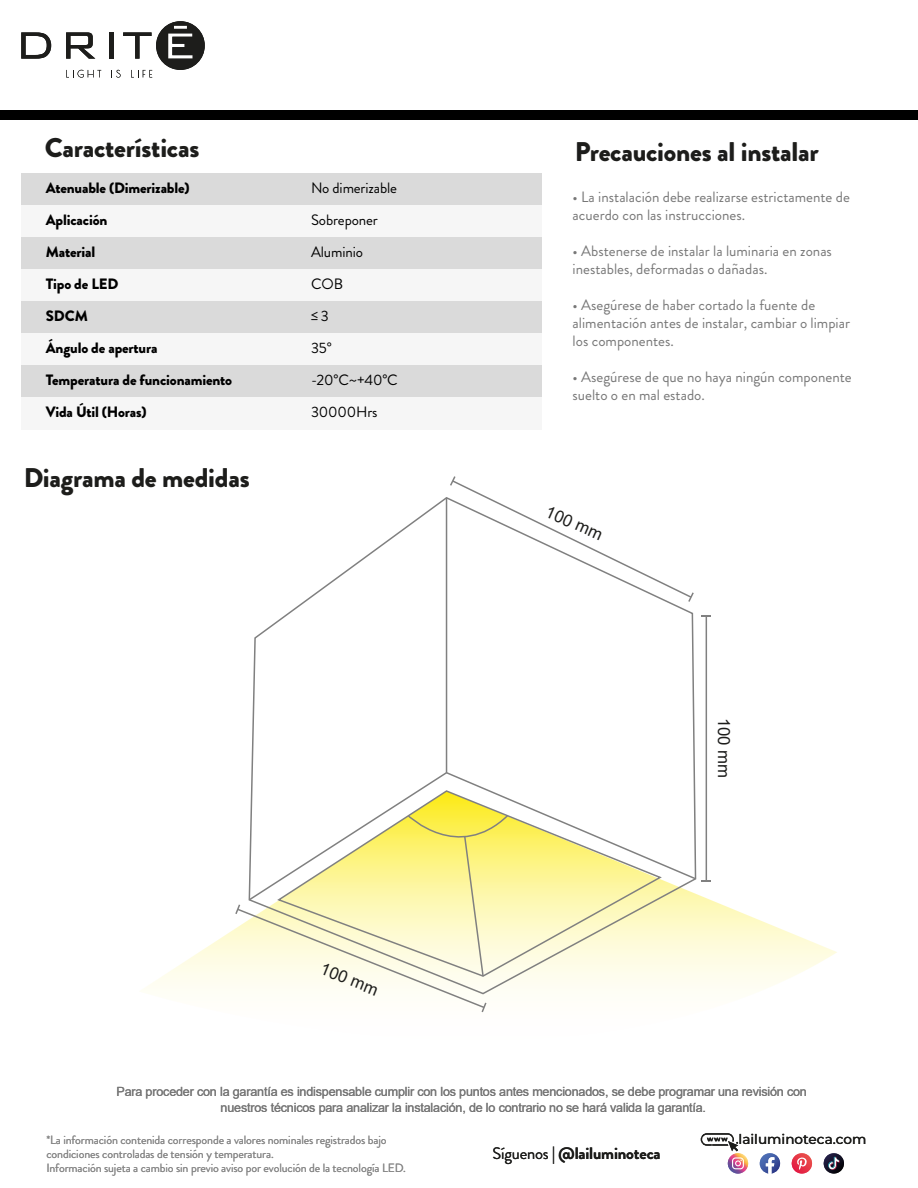
<style>
.page{position:relative;width:918px;height:1188px;background:#fff}
.page>*{position:absolute;margin:0;border:0;box-sizing:border-box;transform-origin:0 0}
.t1{font:900 27px "Brandon Grotesque";letter-spacing:-.01em;color:#1d1d1b}
.t2{font:16.8px "Arial";color:#1d1d1b}
.t3{font:700 16.65px "Brandon Grotesque";letter-spacing:-.01em;color:#1d1d1b}
.t4{font:15px/18px "Brandon Grotesque";color:#777}
.t5{font:900 15px/32px "Brandon Grotesque";letter-spacing:-.01em;color:#000}
.t6{font:15px/32px "Brandon Grotesque";letter-spacing:-.01em;color:#000}
.t7{font:500 13.65px "Montserrat";color:#1d1d1b}
.t8{font:12.75px/16.2px "Arial";letter-spacing:-.015em;color:#777;text-align:center}
.t9{font:12px/14px "Brandon Grotesque";letter-spacing:-.01em;color:#878787}
.s1{font-weight:400}
.s2{color:#fff}
</style>
<div class="page">
<svg style="left:141px;top:791px;width:696px;height:222px"></svg>
<svg style="left:66px;top:70px;width:35px;height:8px"></svg>
<svg style="left:21px;top:32px;width:30px;height:27px"></svg>
<svg style="left:66px;top:32px;width:29px;height:27px"></svg>
<hr style="left:109px;top:32px;width:4px;height:27px;background:#1d1d1b">
<svg style="left:113px;top:21px;width:92px;height:57px"></svg>
<div style="left:0;top:110px;width:918px;height:10px;background:#000"></div>
<div style="left:22px;top:173px;width:520px;height:32px;background:#dadada"></div>
<div style="left:22px;top:205px;width:520px;height:32px;background:#f6f6f6"></div>
<div style="left:22px;top:237px;width:520px;height:32px;background:#dadada"></div>
<div style="left:22px;top:269px;width:520px;height:33px;background:#f6f6f6"></div>
<div style="left:22px;top:302px;width:520px;height:32px;background:#dadada"></div>
<div style="left:22px;top:334px;width:520px;height:32px;background:#f6f6f6"></div>
<div style="left:22px;top:366px;width:520px;height:32px;background:#dadada"></div>
<div style="left:22px;top:398px;width:520px;height:32px;background:#f6f6f6"></div>
<svg style="left:701px;top:1133px;width:37px;height:18px"></svg>
<svg style="left:728px;top:1153px;width:20px;height:21px"></svg>
<svg style="left:732px;top:1157px;width:12px;height:12px"></svg>
<svg style="left:760px;top:1153px;width:20px;height:21px"></svg>
<svg style="left:824px;top:1153px;width:20px;height:21px"></svg>
<svg style="left:828px;top:1157px;width:12px;height:13px"></svg>
<svg style="left:792px;top:1153px;width:20px;height:21px"></svg>
<svg style="left:797px;top:1157px;width:10px;height:13px"></svg>
<svg style="left:251px;top:497px;width:446px;height:498px"></svg>
<svg style="left:247px;top:771px;width:450px;height:131px"></svg>
<svg style="left:276px;top:789px;width:388px;height:189px"></svg>
<hr style="left:446px;top:498px;width:1px;height:275px;background:#808080">
<hr style="left:706px;top:616px;width:1px;height:265px;background:#808080">
<svg style="left:701px;top:615px;width:10px;height:2px"></svg>
<svg style="left:701px;top:880px;width:10px;height:2px"></svg>
<svg style="left:450px;top:476px;width:244px;height:126px"></svg>
<svg style="left:235px;top:813px;width:275px;height:199px"></svg>
<h1 class="t1" style="left:45px;top:129px;width:156px">Características</h1>
<p class="t5" style="left:46px;top:172px;width:188px">Atenuable (Dimerizable)<br>Aplicación<br>Material<br>Tipo de LED<br>SDCM<br>Ángulo de apertura<br>Temperatura de funcionamiento<br>Vida Útil (Horas)</p>
<p class="t6" style="left:311px;top:172px;width:88px">No dimerizable<br>Sobreponer<br>Aluminio<br>COB<br>≤ 3<br>35° -20°C~+40°C<br>30000Hrs</p>
<h1 class="t1" style="left:24px;top:459px;width:227px">Diagrama de medidas</h1>
<p class="t2" style="left:326px;top:957px;width:62px;rotate:22deg">100 mm</p>
<h1 class="t1" style="left:575px;top:132px;width:245px">Precauciones al instalar</h1>
<p class="t4" style="left:573px;top:188px;width:279px">• La instalación debe realizarse estrictamente de acuerdo con las instrucciones.</p>
<p class="t4" style="left:573px;top:242px;width:261px">• Abstenerse de instalar la luminaria en zonas inestables, deformadas o dañadas.</p>
<p class="t4" style="left:573px;top:296px;width:279px">• Asegúrese de haber cortado la fuente de alimentación antes de instalar, cambiar o limpiar los componentes.</p>
<p class="t4" style="left:573px;top:368px;width:281px">• Asegúrese de que no haya ningún componente suelto o en mal estado.</p>
<p class="t2" style="left:551px;top:500px;width:62px;rotate:24deg">100 mm</p>
<p class="t2" style="left:736px;top:718px;width:62px;rotate:90deg">100 mm</p>
<p class="t8" style="left:117px;top:1083px;width:692px">Para proceder con la garantía es indispensable cumplir con los puntos antes mencionados, se debe programar una revisión con nuestros técnicos para analizar la instalación, de lo contrario no se hará valida la garantía.</p>
<p class="t3" style="left:492px;top:1141px;width:170px"><span class="s1">Síguenos</span> | @lailuminoteca</p>
<p class="t7" style="left:690px;top:1129px;width:183px"><span class="s2">https://</span>lailuminoteca.com<span class="s2">/</span></p>
<p class="t9" style="left:46px;top:1133px;width:361px">*La información contenida corresponde a valores nominales registrados bajo condiciones controladas de tensión y temperatura.<br>Información sujeta a cambio sin previo aviso por evolución de la tecnología LED.</p>
</div>
